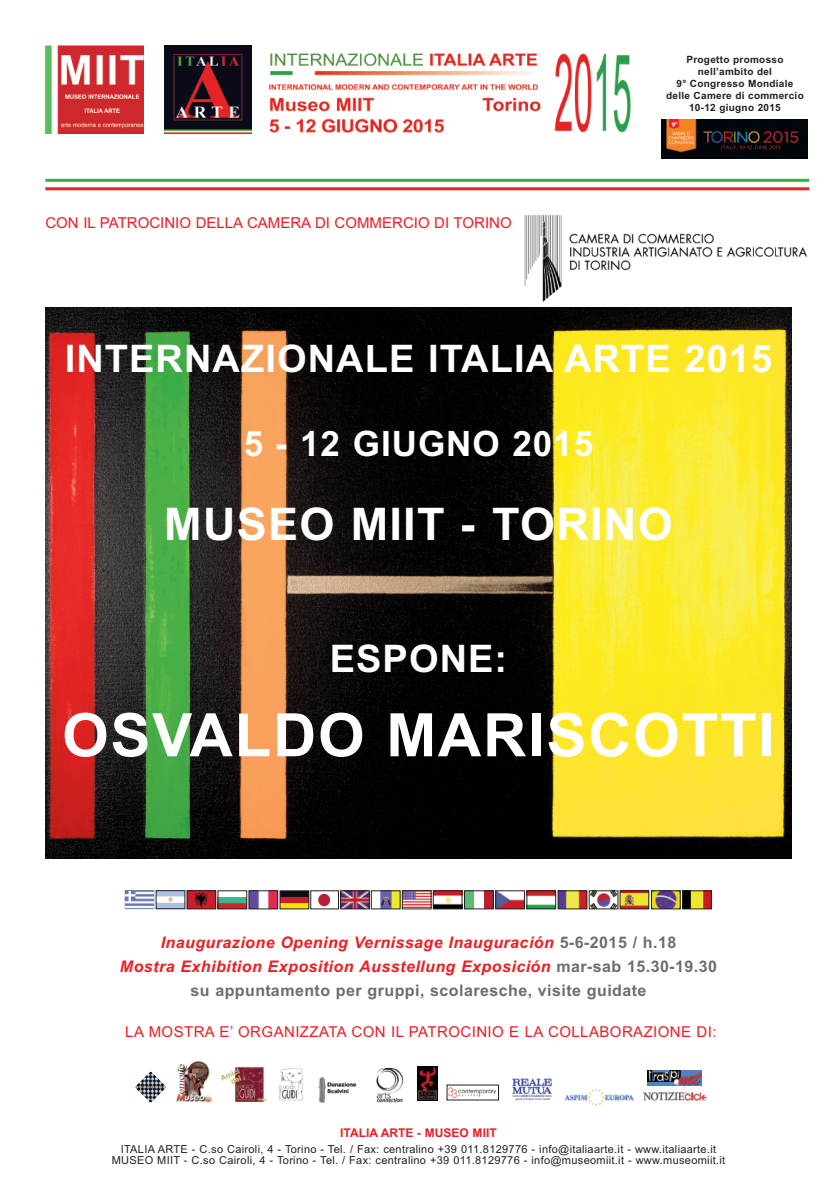
<style>
.page{position:relative;width:837px;height:1191px;background:#fff}
.page>*{position:absolute;margin:0;border:0;box-sizing:border-box;transform-origin:0 0}
.t1{font:700 60px "Arial";letter-spacing:.03em;color:#fff}
.t2{font:700 45px "Arial";letter-spacing:.03em;color:#fff}
.t3{font:700 38px "Arial";letter-spacing:.03em;color:#fff}
.t4{font:700 35px "Arial";letter-spacing:.03em;color:#fff}
.t5{font:italic 700 16px/24px "Arial";letter-spacing:.03em;color:#ee1d23;text-align:center}
.t6{font:15px "Arial";letter-spacing:.03em;color:#ee1d23}
.t7{font:15px "Arial";color:#ee1d23}
.t8{font:700 12px "Arial";color:#ee1d23}
.t9{font:11px/11.1px "Arial";letter-spacing:.03em;color:#231f20;text-align:center}
.t10{font:700 10px/12px "Arial";letter-spacing:.03em;color:#231f20;text-align:center}
.s1{font-style:normal;color:#6c6d70}
</style>
<div class="page">
<img style="left:45px;top:307px;width:746px;height:551px">
<img style="left:45px;top:45px;width:98px;height:88px">
<img style="left:158px;top:892px;width:25px;height:15px">
<div style="left:156px;top:890px;width:29px;height:19px;border:1px solid #231f20"></div>
<img style="left:653px;top:892px;width:25px;height:15px">
<div style="left:651px;top:890px;width:29px;height:19px;border:1px solid #231f20"></div>
<img style="left:684px;top:892px;width:25px;height:15px">
<div style="left:682px;top:890px;width:29px;height:19px;border:1px solid #231f20"></div>
<img style="left:220px;top:897px;width:25px;height:10px">
<img style="left:250px;top:892px;width:26px;height:15px">
<div style="left:248px;top:890px;width:30px;height:19px;border:1px solid #231f20"></div>
<img style="left:282px;top:890px;width:28px;height:19px">
<div style="left:280px;top:890px;width:29px;height:19px;border:1px solid #231f20"></div>
<svg style="left:317px;top:893px;width:14px;height:14px"></svg>
<img style="left:342px;top:892px;width:25px;height:15px">
<div style="left:340px;top:890px;width:29px;height:19px;border:1px solid #231f20"></div>
<img style="left:466px;top:892px;width:25px;height:15px">
<div style="left:464px;top:890px;width:29px;height:19px;border:1px solid #231f20"></div>
<img style="left:497px;top:892px;width:25px;height:15px">
<img style="left:528px;top:892px;width:25px;height:15px">
<div style="left:526px;top:890px;width:29px;height:19px;border:1px solid #231f20"></div>
<img style="left:559px;top:892px;width:26px;height:15px">
<div style="left:557px;top:890px;width:30px;height:19px;border:1px solid #231f20"></div>
<img style="left:621px;top:892px;width:25px;height:15px">
<div style="left:619px;top:890px;width:29px;height:19px;border:1px solid #231f20"></div>
<img style="left:189px;top:892px;width:25px;height:15px">
<div style="left:187px;top:890px;width:29px;height:19px;border:1px solid #231f20"></div>
<img style="left:590px;top:892px;width:26px;height:15px">
<div style="left:588px;top:890px;width:30px;height:19px;border:1px solid #231f20"></div>
<img style="left:435px;top:892px;width:25px;height:15px">
<div style="left:433px;top:890px;width:29px;height:19px;border:1px solid #231f20"></div>
<img style="left:380px;top:892px;width:18px;height:15px">
<div style="left:371px;top:890px;width:29px;height:19px;border:1px solid #231f20"></div>
<img style="left:404px;top:892px;width:25px;height:15px">
<div style="left:402px;top:890px;width:29px;height:19px;border:1px solid #231f20"></div>
<img style="left:268px;top:53px;width:363px;height:80px">
<svg style="left:661px;top:158px;width:146px;height:1px"></svg>
<img style="left:661px;top:119px;width:146px;height:39px">
<img style="left:448px;top:1087px;width:49px;height:11px">
<img style="left:417px;top:1066px;width:20px;height:34px">
<img style="left:376px;top:1068px;width:28px;height:35px">
<img style="left:135px;top:1072px;width:31px;height:30px">
<img style="left:512px;top:1078px;width:40px;height:23px">
<img style="left:176px;top:1062px;width:36px;height:40px">
<svg style="left:235px;top:1101px;width:31px;height:1px"></svg>
<img style="left:222px;top:1066px;width:44px;height:35px">
<img style="left:318px;top:1076px;width:39px;height:27px">
<img style="left:278px;top:1068px;width:26px;height:33px">
<img style="left:564px;top:1088px;width:70px;height:17px">
<img style="left:643px;top:1092px;width:62px;height:8px">
<img style="left:647px;top:1071px;width:54px;height:14px">
<svg style="left:251px;top:45px;width:1px;height:88px"></svg>
<img style="left:164px;top:45px;width:87px;height:88px">
<hr style="left:45px;top:179px;width:764px;height:3px;background:#2db24b">
<hr style="left:45px;top:187px;width:764px;height:3px;background:#ee1d23">
<img style="left:524px;top:215px;width:283px;height:87px">
<img style="left:125px;top:891px;width:28px;height:17px">
<h3 class="t7" style="left:45px;top:214px;width:467px">CON IL PATROCINIO DELLA CAMERA DI COMMERCIO DI TORINO</h3>
<p class="t10" style="left:665px;top:53px;width:139px">Progetto promosso nell’ambito del<br>9° Congresso Mondiale delle Camere di commercio<br>10-12 giugno 2015</p>
<h3 class="t3" style="left:65px;top:337px;width:708px">INTERNAZIONALE ITALIA ARTE 2015</h3>
<h3 class="t4" style="left:244px;top:423px;width:351px">5 - 12 GIUGNO 2015</h3>
<h2 class="t2" style="left:164px;top:498px;width:509px">MUSEO MIIT - TORINO</h2>
<h3 class="t3" style="left:329px;top:637px;width:179px">ESPONE:</h3>
<h1 class="t1" style="left:62px;top:700px;width:714px">OSVALDO MARISCOTTI</h1>
<h3 class="t5" style="left:120px;top:930px;width:598px">Inaugurazione Opening Vernissage Inauguración <span class="s1">5-6-2015 / h.18<br></span>Mostra Exhibition Exposition Ausstellung Exposición <span class="s1">mar-sab 15.30-19.30 su appuntamento per gruppi, scolaresche, visite guidate</span></h3>
<h3 class="t6" style="left:125px;top:1023px;width:592px">LA MOSTRA E’ ORGANIZZATA CON IL PATROCINIO E LA COLLABORAZIONE DI:</h3>
<p class="t8" style="left:340px;top:1126px;width:158px">ITALIA ARTE - MUSEO MIIT</p>
<p class="t9" style="left:112px;top:1144px;width:615px">ITALIA ARTE - C.so Cairoli, 4 - Torino - Tel. / Fax: centralino +39 011.8129776 - info@italiaarte.it - www.italiaarte.it<br>MUSEO MIIT - C.so Cairoli, 4 - Torino - Tel. / Fax: centralino +39 011.8129776 - info@museomiit.it - www.museomiit.it</p>
</div>
